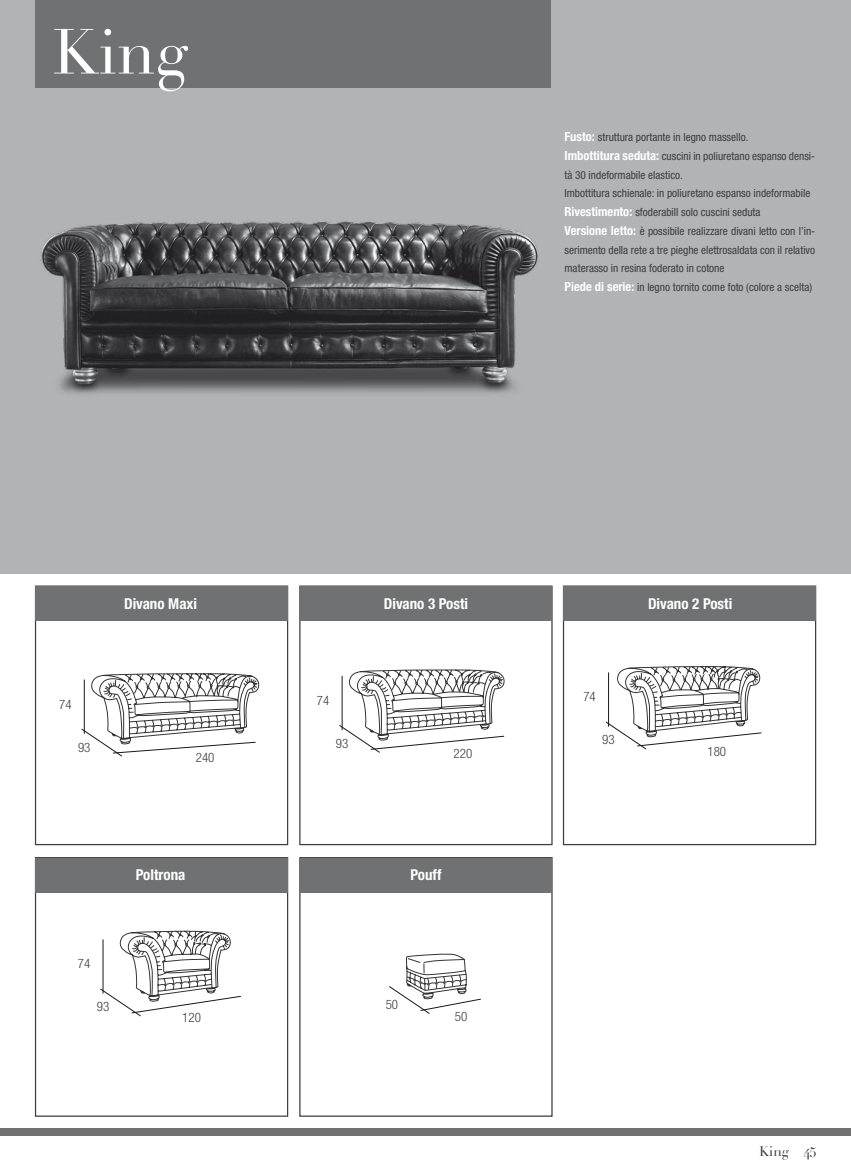
<style>
.page{position:relative;width:851px;height:1170px;background:#fff}
.page>*{position:absolute;margin:0;border:0;box-sizing:border-box;transform-origin:0 0}
.t1{font:62.5px "Didot";color:#fff}
.t2{font:700 condensed 15px "Helvetica Neue LT Std";color:#fff}
.t3{font:13.75px "Didot";color:#3e3d40}
.t4{font:300 condensed 13px "Helvetica Neue LT Std";color:#3e3d40}
.t5{font:condensed 11.25px/18.8px "Helvetica Neue LT Std";color:#3e3d40}
.s1{font-weight:700;font-size:12.5px;color:#fff}
</style>
<div class="page">
<div style="left:0;top:1128px;width:850px;height:7px;background:#707172"></div>
<div style="left:0;top:0;width:850px;height:573px;background:#b1b3b4"></div>
<div style="left:35px;top:0;width:516px;height:88px;background:#707172"></div>
<div style="left:35px;top:585px;width:253px;height:260px;border:1px solid #3e3d40"></div>
<div style="left:299px;top:585px;width:253px;height:260px;border:1px solid #3e3d40"></div>
<div style="left:562px;top:585px;width:254px;height:260px;border:1px solid #3e3d40"></div>
<div style="left:36px;top:586px;width:251px;height:35px;background:#707172"></div>
<div style="left:300px;top:586px;width:252px;height:35px;background:#707172"></div>
<div style="left:563px;top:586px;width:252px;height:35px;background:#707172"></div>
<div style="left:35px;top:857px;width:253px;height:259px;border:1px solid #3e3d40"></div>
<div style="left:299px;top:857px;width:253px;height:259px;border:1px solid #3e3d40"></div>
<div style="left:36px;top:857px;width:251px;height:35px;background:#707172"></div>
<div style="left:300px;top:857px;width:252px;height:35px;background:#707172"></div>
<img style="left:41px;top:221px;width:497px;height:173px">
<svg style="left:81px;top:673px;width:179px;height:84px"></svg>
<svg style="left:339px;top:669px;width:166px;height:84px"></svg>
<svg style="left:605px;top:666px;width:156px;height:84px"></svg>
<svg style="left:100px;top:930px;width:141px;height:86px"></svg>
<svg style="left:389px;top:953px;width:92px;height:61px"></svg>
<h1 class="t1" style="left:52px;top:14px;width:137px">King</h1>
<h2 class="t2" style="left:124px;top:594px;width:74px">Divano Maxi</h2>
<p class="t5" style="left:564px;top:128px;width:252px"><span class="s1">Fusto:</span> struttura portante in legno massello.<br><span class="s1">Imbottitura seduta:</span> cuscini in poliuretano espanso densi&shy;tà 30 indeformabile elastico.<br>Imbottitura schienale: in poliuretano espanso indeformabile <span class="s1">Rivestimento:</span> sfoderabilI solo cuscini seduta<br><span class="s1">Versione letto:</span> è possibile realizzare divani letto con l’in&shy;serimento della rete a tre pieghe elettrosaldata con il relativo materasso in resina foderato in cotone<br><span class="s1">Piede di serie:</span> in legno tornito come foto (colore a scelta)</p>
<h2 class="t2" style="left:384px;top:594px;width:86px">Divano 3 Posti</h2>
<h2 class="t2" style="left:648px;top:594px;width:86px">Divano 2 Posti</h2>
<p class="t4" style="left:59px;top:696px;width:14px">74</p>
<p class="t4" style="left:317px;top:692px;width:14px">74</p>
<p class="t4" style="left:583px;top:689px;width:14px">74</p>
<p class="t4" style="left:78px;top:739px;width:14px">93</p>
<p class="t4" style="left:336px;top:735px;width:14px">93</p>
<p class="t4" style="left:602px;top:732px;width:14px">93</p>
<p class="t4" style="left:196px;top:750px;width:20px">240</p>
<p class="t4" style="left:453px;top:746px;width:20px">220</p>
<p class="t4" style="left:707px;top:744px;width:20px">180</p>
<p class="t4" style="left:78px;top:956px;width:14px">74</p>
<h2 class="t2" style="left:136px;top:865px;width:51px">Poltrona</h2>
<h2 class="t2" style="left:410px;top:865px;width:33px">Pouff</h2>
<p class="t4" style="left:97px;top:999px;width:14px">93</p>
<p class="t4" style="left:385px;top:996px;width:14px">50</p>
<p class="t4" style="left:182px;top:1009px;width:20px">120</p>
<p class="t4" style="left:455px;top:1008px;width:14px">50</p>
<p class="t3" style="left:759px;top:1142px;width:31px">King</p>
<p class="t3" style="left:803px;top:1143px;width:14px">45</p>
</div>
